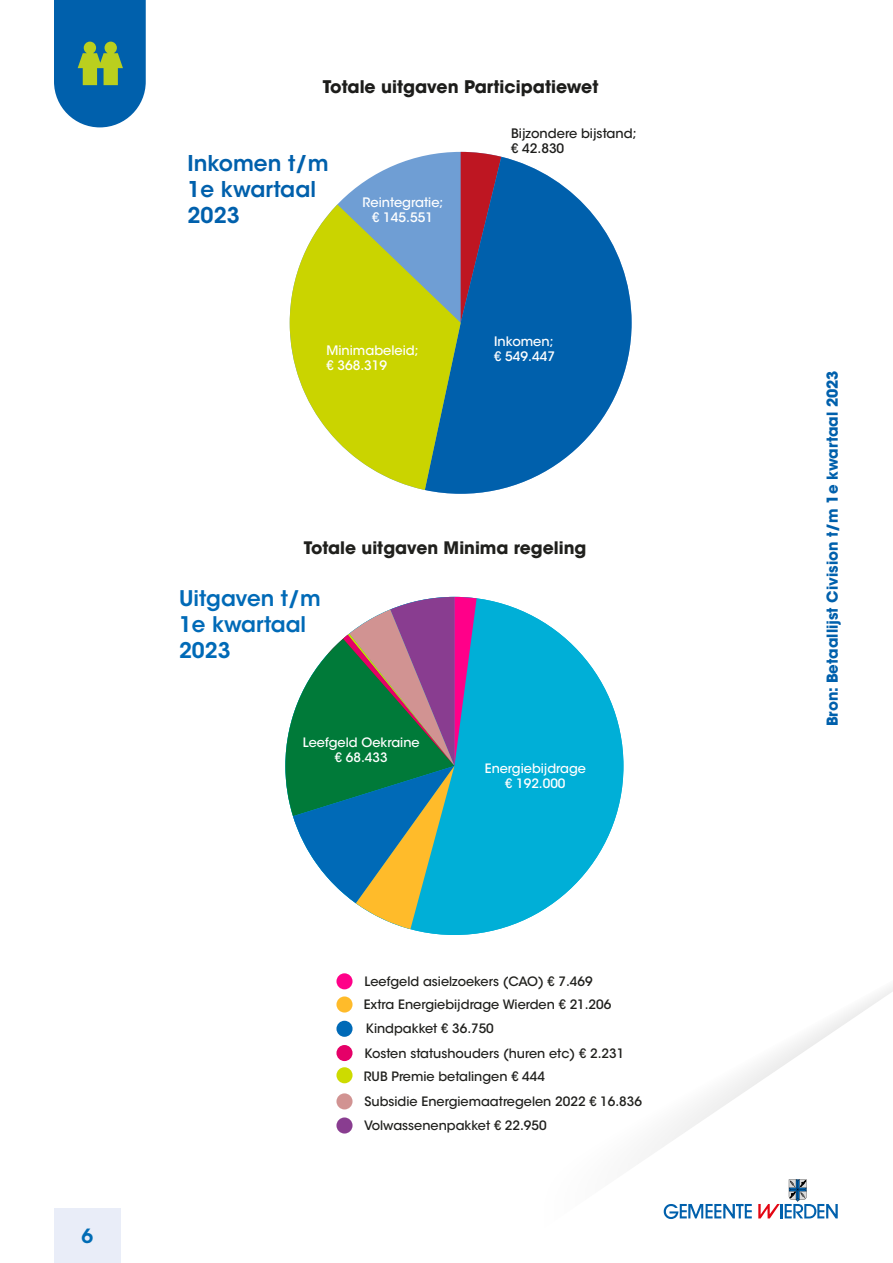
<style>
.page{position:relative;width:893px;height:1263px;background:#fff}
.page>*{position:absolute;margin:0;border:0;box-sizing:border-box;transform-origin:0 0}
.t1{font:600 21.6px/26px "ITC Avant Garde Std";color:#0060ac}
.t2{font:600 21.45px/25.7px "ITC Avant Garde Std";color:#006ab7}
.t3{font:600 19.5px "ITC Avant Garde Std";color:#006cb5}
.t4{font:700 17.25px "ITC Avant Garde Std";color:#1d1d1b}
.t5{font:700 17.1px "ITC Avant Garde Std";color:#20201d}
.t6{font:700 15px "ITC Avant Garde Std";color:#0060ac}
.t7{font:500 13.05px/15.1px "ITC Avant Garde Std";color:#fff}
.t8{font:500 13.05px/15.1px "ITC Avant Garde Std";color:#1d1d1b}
.t9{font:500 12.9px/23.1px "ITC Avant Garde Std";color:#20201d}
.t10{font:500 12.9px/15px "ITC Avant Garde Std";color:#fff;text-align:center}
</style>
<div class="page">
<svg style="left:54px;top:0;width:92px;height:127px;background:#2778a2"></svg>
<svg style="left:648px;top:991px;width:245px;height:228px"></svg>
<svg style="left:664px;top:1204px;width:88px;height:15px"></svg>
<svg style="left:758px;top:1179px;width:80px;height:39px"></svg>
<div style="left:54px;top:1209px;width:67px;height:54px;background:#e9edf8"></div>
<div style="left:290px;top:152px;width:342px;height:342px;background:#6f9ed4;border-radius:50%"></div>
<svg style="left:461px;top:152px;width:40px;height:5px"></svg>
<svg style="left:425px;top:157px;width:207px;height:337px;fill:#0060ac"></svg>
<svg style="left:290px;top:204px;width:171px;height:286px;fill:#cad400"></svg>
<div style="left:336px;top:1021px;width:17px;height:16px;background:#006ab7;border-radius:50%"></div>
<div style="left:336px;top:973px;width:17px;height:16px;background:#ff0089;border-radius:50%"></div>
<div style="left:336px;top:1117px;width:17px;height:16px;background:#893d90;border-radius:50%"></div>
<div style="left:336px;top:996px;width:17px;height:16px;background:#ffbb2a;border-radius:50%"></div>
<div style="left:336px;top:1093px;width:17px;height:16px;background:#d19392;border-radius:50%"></div>
<div style="left:336px;top:1045px;width:17px;height:16px;background:#e50068;border-radius:50%"></div>
<div style="left:336px;top:1067px;width:17px;height:16px;background:#cddb00;border-radius:50%"></div>
<div style="left:285px;top:597px;width:338px;height:338px;background:#00afd7;border-radius:50%"></div>
<svg style="left:285px;top:597px;width:192px;height:332px"></svg>
<h3 class="t3" style="left:82px;top:1224px;width:13px">6</h3>
<h3 class="t4" style="left:323px;top:76px;width:277px">Totale uitgaven Participatiewet</h3>
<p class="t8" style="left:511px;top:125px;width:127px">Bijzondere bijstand; € 42.830</p>
<h1 class="t1" style="left:188px;top:150px;width:142px">Inkomen t/m<br>1e kwartaal<br>2023</h1>
<p class="t7" style="left:363px;top:194px;width:82px;text-align:center">Reintegratie; € 145.551</p>
<p class="t7" style="left:326px;top:342px;width:94px">Minimabeleid; € 368.319</p>
<p class="t7" style="left:494px;top:333px;width:62px">Inkomen; € 549.447</p>
<h3 class="t5" style="left:304px;top:537px;width:284px">Totale uitgaven Minima regeling</h3>
<h2 class="t2" style="left:179px;top:585px;width:143px">Uitgaven t/m<br>1e kwartaal<br>2023</h2>
<p class="t10" style="left:298px;top:729px;width:62px">€ 345.185</p>
<p class="t10" style="left:303px;top:735px;width:118px">Leefgeld Oekraine € 68.433</p>
<p class="t10" style="left:485px;top:760px;width:103px">Energiebijdrage € 192.000</p>
<p class="t9" style="left:364px;top:970px;width:249px">Leefgeld asielzoekers (CAO) € 7.469<br>Extra Energiebijdrage Wierden € 21.206</p>
<p class="t9" style="left:366px;top:1017px;width:129px">Kindpakket € 36.750</p>
<p class="t9" style="left:364px;top:1042px;width:262px">Kosten statushouders (huren etc) € 2.231<br>RUB Premie betalingen € 444</p>
<p class="t9" style="left:365px;top:1090px;width:279px">Subsidie Energiemaatregelen 2022 € 16.836</p>
<p class="t9" style="left:364px;top:1114px;width:184px">Volwassenenpakket € 22.950</p>
<p class="t6" style="left:822px;top:726px;width:357px;rotate:-90deg">Bron: Betaallijst Civision t/m 1e kwartaal 2023</p>
</div>
